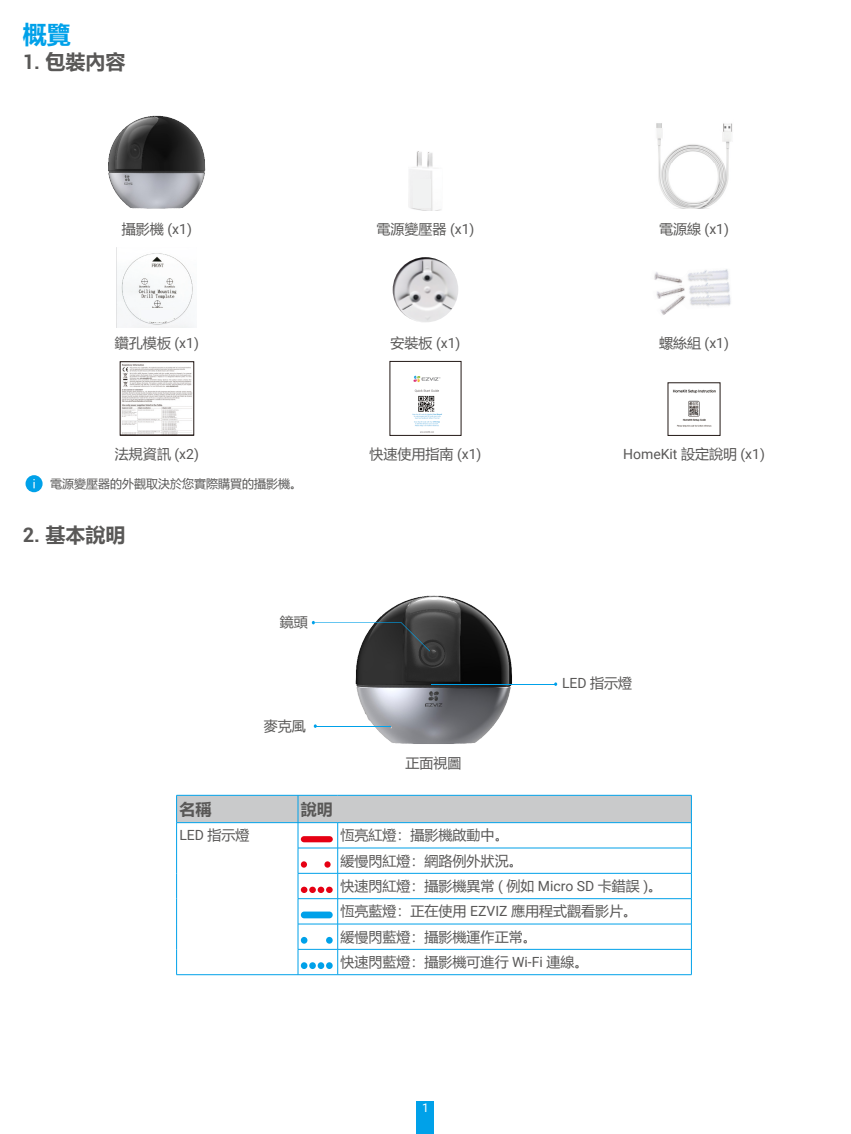
<style>
.page{position:relative;width:851px;height:1134px;background:#fff}
.page>*{position:absolute;margin:0;border:0;box-sizing:border-box;transform-origin:0 0}
.t1{font:700 24px "Microsoft Ya Hei";color:#00a1e9}
.t2{font:700 20px "Microsoft Ya Hei";color:#595857}
.t3{font:700 16px "Microsoft Ya Hei";color:#595857}
.t4{font:14px/25.4px "Microsoft Ya Hei";color:#595857}
.t5{font:14px "Roboto";color:#595857}
.t6{font:12px "Microsoft Ya Hei";color:#595857}
.t7{font:12px "Roboto";color:#fff}
.s1{font-family:"Roboto"}
.s2{font-family:"Microsoft Ya Hei"}
</style>
<div class="page">
<div style="left:417px;top:1101px;width:17px;height:33px;background:#00a1e9"></div>
<img style="left:108px;top:115px;width:98px;height:94px">
<img style="left:408px;top:151px;width:34px;height:59px">
<div style="left:413px;top:180px;width:17px;height:28px;background:#f1f2f2"></div>
<img style="left:656px;top:123px;width:77px;height:85px">
<img style="left:117px;top:253px;width:77px;height:75px">
<svg style="left:138px;top:307px;width:38px;height:16px"></svg>
<img style="left:392px;top:257px;width:66px;height:65px;border-radius:33px">
<img style="left:688px;top:269px;width:43px;height:37px">
<img style="left:660px;top:300px;width:24px;height:15px">
<img style="left:654px;top:272px;width:29px;height:12px">
<img style="left:656px;top:285px;width:29px;height:15px">
<svg style="left:122px;top:364px;width:70px;height:69px"></svg>
<img style="left:412px;top:375px;width:30px;height:58px">
<div style="left:389px;top:361px;width:72px;height:75px;border:1px solid #231916"></div>
<img style="left:673px;top:389px;width:43px;height:38px">
<div style="left:26px;top:475px;width:17px;height:17px;background:#00a1e9;border-radius:50%"></div>
<svg style="left:33px;top:479px;width:2px;height:9px"></svg>
<img style="left:355px;top:595px;width:157px;height:149px">
<hr style="left:316px;top:726px;width:75px;height:1px;background:#00a1e9">
<svg style="left:312px;top:621px;width:118px;height:30px"></svg>
<hr style="left:432px;top:684px;width:125px;height:1px;background:#00a1e9">
<hr style="left:176px;top:974px;width:122px;height:1px;background:#00a1e9">
<hr style="left:298px;top:974px;width:39px;height:1px;background:#00a1e9">
<hr style="left:337px;top:974px;width:354px;height:1px;background:#00a1e9">
<svg style="left:176px;top:795px;width:516px;height:179px"></svg>
<div style="left:309px;top:887px;width:7px;height:6px;background:#e60013;border-radius:50%"></div>
<div style="left:317px;top:887px;width:7px;height:6px;background:#e60013;border-radius:50%"></div>
<div style="left:301px;top:911px;width:31px;height:7px;background:#00a1e9;border-radius:3px"></div>
<div style="left:301px;top:937px;width:6px;height:7px;background:#00a1e9;border-radius:50%"></div>
<div style="left:326px;top:937px;width:6px;height:7px;background:#00a1e9;border-radius:50%"></div>
<div style="left:301px;top:962px;width:6px;height:7px;background:#00a1e9;border-radius:50%"></div>
<div style="left:326px;top:962px;width:6px;height:7px;background:#00a1e9;border-radius:50%"></div>
<div style="left:309px;top:962px;width:7px;height:7px;background:#00a1e9;border-radius:50%"></div>
<div style="left:317px;top:962px;width:7px;height:7px;background:#00a1e9;border-radius:50%"></div>
<h1 class="t1" style="left:23px;top:18px;width:49px">概覽</h1>
<h2 class="t2" style="left:23px;top:48px;width:104px"><span class="s1">1.</span> 包裝內容</h2>
<p class="t5" style="left:122px;top:219px;width:71px"><span class="s2">攝影機</span> (x1)</p>
<p class="t4" style="left:376px;top:216px;width:99px">電源變壓器 <span class="s1">(x1)</span></p>
<p class="t5" style="left:659px;top:219px;width:71px"><span class="s2">電源線</span> (x1)</p>
<p class="t4" style="left:115px;top:330px;width:85px">鑽孔模板 <span class="s1">(x1)</span></p>
<p class="t5" style="left:390px;top:333px;width:71px"><span class="s2">安裝板</span> (x1)</p>
<p class="t5" style="left:659px;top:333px;width:71px"><span class="s2">螺絲組</span> (x1)</p>
<p class="t4" style="left:115px;top:441px;width:85px">法規資訊 <span class="s1">(x2)</span></p>
<p class="t4" style="left:369px;top:441px;width:113px">快速使用指南 <span class="s1">(x1)</span></p>
<p class="t5" style="left:623px;top:444px;width:143px">HomeKit <span class="s2">設定說明</span> (x1)</p>
<p class="t6" style="left:50px;top:476px;width:254px">電源變壓器的外觀取決於您實際購買的攝影機。</p>
<h2 class="t2" style="left:23px;top:521px;width:104px"><span class="s1">2.</span> 基本說明</h2>
<p class="t4" style="left:280px;top:609px;width:29px">鏡頭</p>
<p class="t4" style="left:264px;top:712px;width:43px">麥克風</p>
<p class="t4" style="left:405px;top:749px;width:57px">正面視圖</p>
<p class="t5" style="left:562px;top:673px;width:72px">LED <span class="s2">指示燈</span></p>
<p class="t3" style="left:179px;top:798px;width:33px">名稱</p>
<p class="t3" style="left:301px;top:798px;width:33px">說明</p>
<p class="t5" style="left:179px;top:825px;width:72px">LED <span class="s2">指示燈</span></p>
<p class="t4" style="left:340px;top:822px;width:323px">恆亮紅燈：攝影機啟動中。<br>緩慢閃紅燈：網路例外狀況。<br>快速閃紅燈：攝影機異常 <span class="s1">(</span> 例如 <span class="s1">Micro SD</span> 卡錯誤 <span class="s1">)</span>。恆亮藍燈：正在使用 <span class="s1">EZVIZ</span> 應用程式觀看影片。<br>緩慢閃藍燈：攝影機運作正常。<br>快速閃藍燈：攝影機可進行 <span class="s1">Wi-Fi</span> 連線。</p>
<p class="t7" style="left:422px;top:1099px;width:8px">1</p>
</div>
